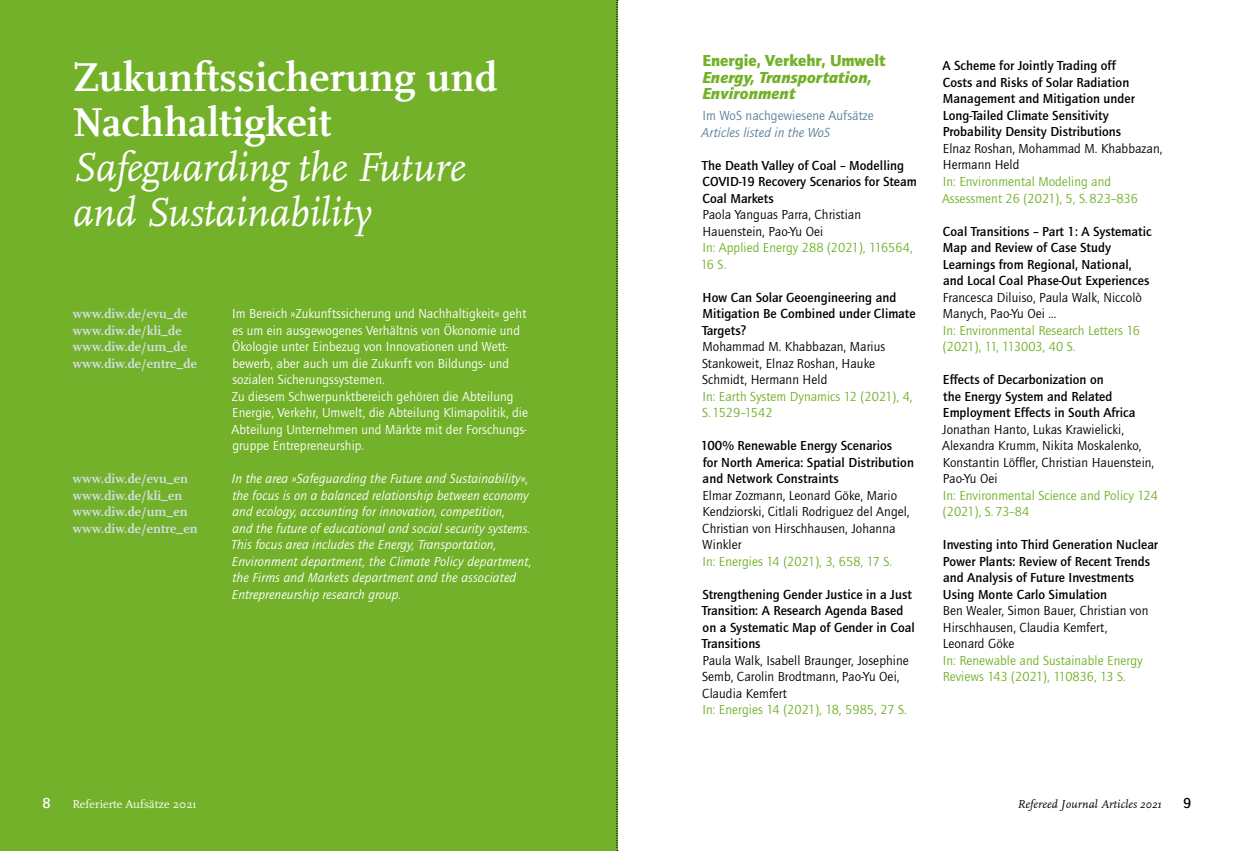
<style>
.page{position:relative;width:1234px;height:851px;background:#fff}
.page>*{position:absolute;margin:0;border:0;box-sizing:border-box;transform-origin:0 0}
.t1{font:italic 42px/45px "Scala Pro";letter-spacing:-.01em;color:#fff}
.t2{font:700 42px/45px "Scala Pro";letter-spacing:.005em;color:#fff}
.t3{font:italic 900 16.5px/16.5px "Quay Sans ITC Std";letter-spacing:.005em;color:#72b129}
.t4{font:900 16.5px "Quay Sans ITC Std";letter-spacing:.005em;color:#72b129}
.t5{font:500 15px "Quay Sans ITC Std";color:#000}
.t6{font:500 15px "Quay Sans ITC Std";color:#fff}
.t7{font:500 13.5px/16.5px "Quay Sans ITC Std";letter-spacing:.005em;color:#000}
.t8{font:13.5px/16.5px "Quay Sans ITC Std";letter-spacing:.005em;color:#000}
.t9{font:13.5px/16.5px "Quay Sans ITC Std";letter-spacing:.005em;color:#fff}
.t10{font:13.5px/16.5px "Quay Sans ITC Std";letter-spacing:.005em;color:#72b129}
.t11{font:italic 13.5px/16.5px "Quay Sans ITC Std";letter-spacing:.005em;color:#fff}
.t12{font:700 13.5px/16.5px "Scala Pro";letter-spacing:.005em;color:#d4dfe5}
.t13{font:13.5px "Quay Sans ITC Std";letter-spacing:.005em;color:#59819a}
.t14{font:italic 13.5px "Quay Sans ITC Std";letter-spacing:.005em;color:#59819a}
.t15{font:italic 12px "Scala Pro";letter-spacing:.01em;color:#000}
.t16{font:12px "Scala Pro";letter-spacing:.005em;color:#fff}
</style>
<div class="page">
<div style="left:0;top:0;width:617px;height:850px;background:#72b129"></div>
<svg style="left:616px;top:0;width:2px;height:851px"></svg>
<h1 class="t2" style="left:72px;top:52px;width:426px">Zukunftssicherung und<br>Nachhaltigkeit</h1>
<h1 class="t1" style="left:72px;top:144px;width:394px">Safeguarding the Future and Sustainability</h1>
<p class="t12" style="left:73px;top:304px;width:125px">www.diw.de/evu_de www.diw.de/kli_de www.diw.de/um_de www.diw.de/entre_de</p>
<p class="t12" style="left:73px;top:469px;width:126px">www.diw.de/evu_en www.diw.de/kli_en www.diw.de/um_en www.diw.de/entre_en</p>
<p class="t9" style="left:231px;top:305px;width:298px">Im Bereich »Zukunftssicherung und Nachhaltigkeit« geht es um ein ausgewogenes Verhältnis von Ökonomie und Ökologie unter Einbezug von Innovationen und Wett&shy;bewerb, aber auch um die Zukunft von Bildungs- und sozialen Sicherungssystemen.<br>Zu diesem Schwerpunktbereich gehören die Abteilung Energie, Verkehr, Umwelt, die Abteilung Klimapolitik, die Abteilung Unternehmen und Märkte mit der Forschungs&shy;gruppe Entrepreneurship.</p>
<p class="t11" style="left:231px;top:470px;width:302px">In the area »Safeguarding the Future and Sustainability«, the focus is on a balanced relationship between economy and ecology, accounting for innovation, competition,<br>and the future of educational and social security systems.<br>This focus area includes the Energy, Transportation, Environment department, the Climate Policy department, the Firms and Markets department and the associated Entrepreneurship research group.</p>
<p class="t6" style="left:43px;top:794px;width:10px">8</p>
<p class="t16" style="left:72px;top:796px;width:125px">Referierte Aufsätze 2021</p>
<p class="t4" style="left:702px;top:50px;width:184px">Energie, Verkehr, Umwelt</p>
<p class="t3" style="left:702px;top:68px;width:171px">Energy, Transportation,<br>Environment</p>
<p class="t13" style="left:702px;top:108px;width:173px">Im WoS nachgewiesene Aufsätze</p>
<p class="t14" style="left:701px;top:124px;width:130px">Articles listed in the WoS</p>
<p class="t7" style="left:701px;top:157px;width:216px">The Death Valley of Coal – Modelling<br>COVID-19 Recovery Scenarios for Steam<br>Coal Markets</p>
<p class="t8" style="left:702px;top:206px;width:160px">Paola Yanguas Parra, Christian<br>Hauenstein, Pao-Yu Oei</p>
<p class="t10" style="left:700px;top:239px;width:213px">In: Applied Energy 288 (2021), 116564,<br>16 S.</p>
<p class="t7" style="left:701px;top:289px;width:215px">How Can Solar Geoengineering and<br>Mitigation Be Combined under Climate<br>Targets?</p>
<p class="t8" style="left:702px;top:338px;width:185px">Mohammad M. Khabbazan, Marius<br>Stankoweit, Elnaz Roshan, Hauke<br>Schmidt, Hermann Held</p>
<p class="t10" style="left:702px;top:388px;width:212px">In: Earth System Dynamics 12 (2021), 4,<br>S. 1529–1542</p>
<p class="t7" style="left:700px;top:437px;width:214px">100% Renewable Energy Scenarios<br>for North America: Spatial Distribution and Network Constraints</p>
<p class="t8" style="left:702px;top:487px;width:209px">Elmar Zozmann, Leonard Göke, Mario<br>Kendziorski, Citlali Rodriguez del Angel,<br>Christian von Hirschhausen, Johanna<br>Winkler</p>
<p class="t10" style="left:702px;top:553px;width:191px">In: Energies 14 (2021), 3, 658, 17 S.</p>
<p class="t7" style="left:701px;top:586px;width:214px">Strengthening Gender Justice in a Just<br>Transition: A Research Agenda Based on a Systematic Map of Gender in Coal<br>Transitions</p>
<p class="t8" style="left:702px;top:652px;width:208px">Paula Walk, Isabell Braunger, Josephine<br>Semb, Carolin Brodtmann, Pao-Yu Oei,<br>Claudia Kemfert</p>
<p class="t10" style="left:702px;top:701px;width:206px">In: Energies 14 (2021), 18, 5985, 27 S.</p>
<p class="t7" style="left:942px;top:58px;width:194px">A Scheme for Jointly Trading off Costs and Risks of Solar Radiation Management and Mitigation under Long-Tailed Climate Sensitivity Probability Density Distributions</p>
<p class="t8" style="left:942px;top:140px;width:221px">Elnaz Roshan, Mohammad M. Khabbazan,<br>Hermann Held</p>
<p class="t10" style="left:941px;top:173px;width:197px">In: Environmental Modeling and<br>Assessment 26 (2021), 5, S. 823–836</p>
<p class="t7" style="left:942px;top:223px;width:210px">Coal Transitions – Part 1: A Systematic Map and Review of Case Study Learnings from Regional, National, and Local Coal Phase-Out Experiences</p>
<p class="t8" style="left:942px;top:289px;width:201px">Francesca Diluiso, Paula Walk, Niccolò<br>Manych, Pao-Yu Oei …</p>
<p class="t10" style="left:942px;top:322px;width:198px">In: Environmental Research Letters 16 (2021), 11, 113003, 40 S.</p>
<p class="t7" style="left:942px;top:371px;width:194px">Effects of Decarbonization on<br>the Energy System and Related<br>Employment Effects in South Africa</p>
<p class="t8" style="left:941px;top:421px;width:213px">Jonathan Hanto, Lukas Krawielicki,<br>Alexandra Krumm, Nikita Moskalenko,<br>Konstantin Löffler, Christian Hauenstein,<br>Pao-Yu Oei</p>
<p class="t10" style="left:942px;top:487px;width:217px">In: Environmental Science and Policy 124 (2021), S. 73–84</p>
<p class="t7" style="left:942px;top:536px;width:216px">Investing into Third Generation Nuclear Power Plants: Review of Recent Trends and Analysis of Future Investments Using Monte Carlo Simulation</p>
<p class="t8" style="left:942px;top:602px;width:207px">Ben Wealer, Simon Bauer, Christian von<br>Hirschhausen, Claudia Kemfert,<br>Leonard Göke</p>
<p class="t10" style="left:942px;top:652px;width:201px">In: Renewable and Sustainable Energy<br>Reviews 143 (2021), 110836, 13 S.</p>
<p class="t15" style="left:1017px;top:797px;width:145px">Refereed Journal Articles 2021</p>
<p class="t5" style="left:1182px;top:794px;width:10px">9</p>
</div>
